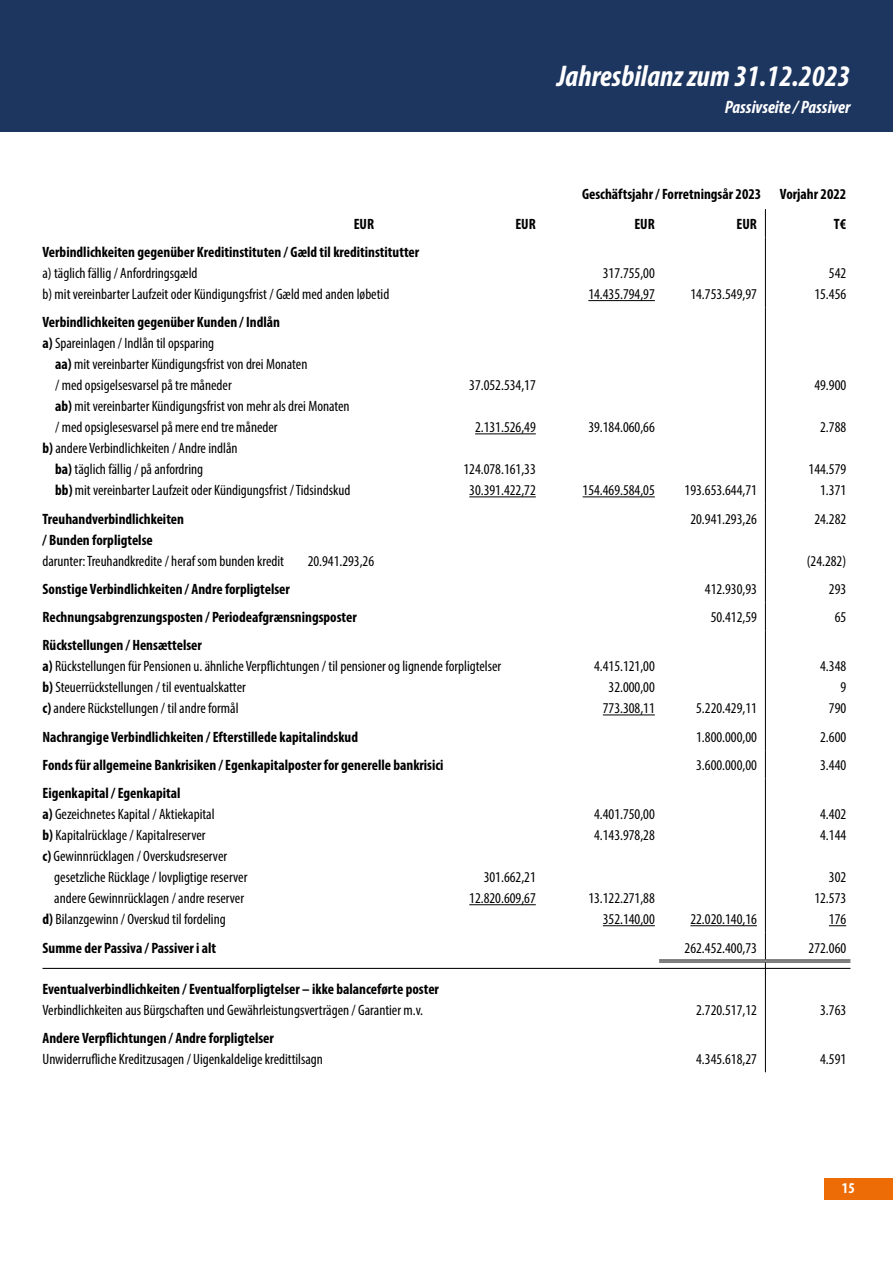
<style>
.page{position:relative;width:893px;height:1263px;background:#fff}
.page>*{position:absolute;margin:0;border:0;box-sizing:border-box;transform-origin:0 0}
.t1{font:italic 700 condensed 30px "Myriad Pro";color:#fff}
.t2{font:italic 700 condensed 18px "Myriad Pro";color:#fff}
.t3{font:condensed 15px/21px "Myriad Pro";color:#000;text-align:right}
.t4{font:700 condensed 15px/21px "Myriad Pro";color:#000}
.t5{font:700 condensed 15px "Myriad Pro";color:#fff}
.s1{font-weight:400}
.s2{font-weight:700}
</style>
<div class="page">
<div style="left:0;top:0;width:893px;height:132px;background:#1d3660"></div>
<div style="left:825px;top:1178px;width:68px;height:21px;background:#ed6c05"></div>
<svg style="left:765px;top:209px;width:1px;height:28px"></svg>
<hr style="left:765px;top:237px;width:1px;height:71px;background:#000">
<hr style="left:765px;top:308px;width:1px;height:196px;background:#000">
<hr style="left:765px;top:504px;width:1px;height:70px;background:#000">
<svg style="left:765px;top:574px;width:1px;height:57px"></svg>
<hr style="left:765px;top:631px;width:1px;height:91px;background:#000">
<svg style="left:765px;top:722px;width:1px;height:56px"></svg>
<hr style="left:765px;top:778px;width:1px;height:155px;background:#000">
<svg style="left:765px;top:933px;width:1px;height:26px"></svg>
<hr style="left:765px;top:962px;width:1px;height:61px;background:#000">
<hr style="left:765px;top:1023px;width:1px;height:49px;background:#000">
<hr style="left:659px;top:959px;width:106px;height:1px;background:#000">
<hr style="left:659px;top:961px;width:106px;height:1px;background:#000">
<hr style="left:765px;top:959px;width:85px;height:1px;background:#000">
<hr style="left:765px;top:961px;width:85px;height:1px;background:#000">
<hr style="left:588px;top:300px;width:67px;height:1px;background:#000">
<hr style="left:475px;top:433px;width:61px;height:1px;background:#000">
<hr style="left:469px;top:496px;width:67px;height:1px;background:#000">
<hr style="left:583px;top:496px;width:72px;height:1px;background:#000">
<hr style="left:603px;top:714px;width:52px;height:1px;background:#000">
<hr style="left:469px;top:904px;width:67px;height:1px;background:#000">
<hr style="left:603px;top:925px;width:52px;height:1px;background:#000">
<hr style="left:690px;top:925px;width:67px;height:1px;background:#000">
<svg style="left:829px;top:925px;width:17px;height:1px"></svg>
<hr style="left:43px;top:968px;width:807px;height:1px;background:#000">
<h1 class="t1" style="left:557px;top:58px;width:295px">Jahresbilanz zum 31.12.2023</h1>
<p class="t2" style="left:725px;top:96px;width:127px">Passivseite / Passiver</p>
<p class="t4" style="left:582px;top:184px;width:181px">Geschäftsjahr / Forretningsår 2023</p>
<p class="t4" style="left:780px;top:184px;width:68px">Vorjahr 2022</p>
<p class="t4" style="left:354px;top:213px;width:22px">EUR</p>
<p class="t4" style="left:515px;top:213px;width:22px">EUR</p>
<p class="t4" style="left:634px;top:213px;width:22px">EUR</p>
<p class="t4" style="left:736px;top:213px;width:22px">EUR</p>
<p class="t4" style="left:834px;top:213px;width:14px">T€</p>
<p class="t4" style="left:43px;top:241px;width:378px">Verbindlichkeiten gegenüber Kreditinstituten / Gæld til kreditinstitutter</p>
<p class="t3" style="left:43px;top:262px;width:348px;text-align:left">a) täglich fällig / Anfordringsgæld<br>b) mit vereinbarter Laufzeit oder Kündigungsfrist / Gæld med anden løbetid</p>
<p class="t3" style="left:588px;top:262px;width:68px">317.755,00<br>14.435.794,97</p>
<p class="t3" style="left:814px;top:262px;width:33px">542<br>15.456</p>
<p class="t3" style="left:690px;top:283px;width:68px">14.753.549,97</p>
<p class="t4" style="left:43px;top:312px;width:239px">Verbindlichkeiten gegenüber Kunden / Indlån a) <span class="s1">Spareinlagen / Indlån til opsparing</span></p>
<p class="t3" style="left:55px;top:354px;width:254px"><span class="s2">aa)</span> mit vereinbarter Kündigungsfrist von drei Monaten</p>
<p class="t3" style="left:55px;top:375px;width:178px">/ med opsigelsesvarsel på tre måneder</p>
<p class="t3" style="left:55px;top:396px;width:296px"><span class="s2">ab)</span> mit vereinbarter Kündigungsfrist von mehr als drei Monaten</p>
<p class="t3" style="left:55px;top:417px;width:224px">/ med opsiglesesvarsel på mere end tre måneder</p>
<p class="t3" style="left:43px;top:438px;width:197px"><span class="s2">b)</span> andere Verbindlichkeiten / Andre indlån</p>
<p class="t3" style="left:55px;top:459px;width:149px"><span class="s2">ba)</span> täglich fällig / på anfordring</p>
<p class="t3" style="left:55px;top:480px;width:297px"><span class="s2">bb)</span> mit vereinbarter Laufzeit oder Kündigungsfrist / Tidsindskud</p>
<p class="t4" style="left:43px;top:508px;width:143px">Treuhandverbindlichkeiten / Bunden forpligtelse</p>
<p class="t3" style="left:43px;top:550px;width:243px">darunter: Treuhandkredite / heraf som bunden kredit</p>
<p class="t3" style="left:308px;top:550px;width:68px">20.941.293,26</p>
<p class="t3" style="left:469px;top:375px;width:68px">37.052.534,17</p>
<p class="t3" style="left:475px;top:417px;width:62px">2.131.526,49</p>
<p class="t3" style="left:463px;top:459px;width:74px;text-align:center">124.078.161,33<br>30.391.422,72</p>
<p class="t3" style="left:588px;top:417px;width:68px">39.184.060,66</p>
<p class="t3" style="left:583px;top:480px;width:74px">154.469.584,05</p>
<p class="t3" style="left:685px;top:480px;width:74px">193.653.644,71</p>
<p class="t3" style="left:814px;top:375px;width:33px">49.900</p>
<p class="t3" style="left:820px;top:417px;width:28px">2.788</p>
<p class="t3" style="left:809px;top:459px;width:39px">144.579<br>1.371</p>
<p class="t3" style="left:690px;top:508px;width:68px">20.941.293,26</p>
<p class="t3" style="left:814px;top:508px;width:33px">24.282</p>
<p class="t3" style="left:807px;top:550px;width:41px">(24.282)</p>
<p class="t4" style="left:43px;top:578px;width:249px">Sonstige Verbindlichkeiten / Andre forpligtelser</p>
<p class="t3" style="left:705px;top:578px;width:54px">412.930,93</p>
<p class="t3" style="left:829px;top:578px;width:19px">293</p>
<p class="t4" style="left:43px;top:606px;width:316px">Rechnungsabgrenzungsposten / Periodeafgrænsningsposter</p>
<p class="t3" style="left:711px;top:606px;width:48px">50.412,59</p>
<p class="t3" style="left:835px;top:606px;width:13px">65</p>
<p class="t3" style="left:43px;top:635px;width:460px;text-align:left"><span class="s2">Rückstellungen / Hensættelser<br>a)</span> Rückstellungen für Pensionen u. ähnliche Verpflichtungen / til pensioner og lignende forpligtelser <span class="s2">b)</span> Steuerrückstellungen / til eventualskatter<br><span class="s2">c)</span> andere Rückstellungen / til andre formål</p>
<p class="t3" style="left:594px;top:656px;width:62px">4.415.121,00<br>32.000,00<br>773.308,11</p>
<p class="t3" style="left:820px;top:656px;width:28px">4.348<br>9<br>790</p>
<p class="t3" style="left:696px;top:698px;width:62px">5.220.429,11</p>
<p class="t4" style="left:43px;top:726px;width:317px">Nachrangige Verbindlichkeiten / Efterstillede kapitalindskud</p>
<p class="t3" style="left:696px;top:726px;width:62px">1.800.000,00</p>
<p class="t3" style="left:820px;top:726px;width:28px">2.600</p>
<p class="t4" style="left:43px;top:754px;width:403px">Fonds für allgemeine Bankrisiken / Egenkapitalposter for generelle bankrisici</p>
<p class="t3" style="left:696px;top:754px;width:62px">3.600.000,00</p>
<p class="t3" style="left:820px;top:754px;width:28px">3.440</p>
<p class="t4" style="left:43px;top:782px;width:140px">Eigenkapital / Egenkapital</p>
<p class="t3" style="left:43px;top:803px;width:174px"><span class="s2">a)</span> Gezeichnetes Kapital / Aktiekapital</p>
<p class="t3" style="left:43px;top:824px;width:165px"><span class="s2">b)</span> Kapitalrücklage / Kapitalreserver</p>
<p class="t3" style="left:43px;top:845px;width:186px"><span class="s2">c)</span> Gewinnrücklagen / Overskudsreserver</p>
<p class="t3" style="left:54px;top:866px;width:195px">gesetzliche Rücklage / lovpligtige reserver</p>
<p class="t3" style="left:54px;top:887px;width:191px">andere Gewinnrücklagen / andre reserver</p>
<p class="t3" style="left:43px;top:908px;width:185px"><span class="s2">d)</span> Bilanzgewinn / Overskud til fordeling</p>
<p class="t3" style="left:594px;top:803px;width:62px;text-align:left">4.401.750,00<br>4.143.978,28</p>
<p class="t3" style="left:820px;top:803px;width:28px;text-align:left">4.402<br>4.144</p>
<p class="t3" style="left:814px;top:866px;width:33px">302<br>12.573<br>176</p>
<p class="t3" style="left:469px;top:866px;width:68px">301.662,21<br>12.820.609,67</p>
<p class="t3" style="left:588px;top:887px;width:68px">13.122.271,88<br>352.140,00</p>
<p class="t3" style="left:690px;top:908px;width:68px">22.020.140,16</p>
<p class="t4" style="left:43px;top:937px;width:175px">Summe der Passiva / Passiver i alt</p>
<p class="t3" style="left:685px;top:937px;width:74px">262.452.400,73</p>
<p class="t3" style="left:809px;top:937px;width:39px">272.060</p>
<p class="t4" style="left:43px;top:978px;width:398px">Eventualverbindlichkeiten / Eventualforpligtelser – ikke balanceførte poster</p>
<p class="t3" style="left:43px;top:999px;width:382px">Verbindlichkeiten aus Bürgschaften und Gewährleistungsverträgen / Garantier m.v.</p>
<p class="t3" style="left:696px;top:999px;width:62px">2.720.517,12</p>
<p class="t3" style="left:820px;top:999px;width:28px">3.763</p>
<p class="t4" style="left:43px;top:1027px;width:233px">Andere Verpflichtungen / Andre forpligtelser</p>
<p class="t3" style="left:43px;top:1048px;width:282px">Unwiderrufliche Kreditzusagen / Uigenkaldelige kredittilsagn</p>
<p class="t3" style="left:696px;top:1048px;width:62px">4.345.618,27</p>
<p class="t3" style="left:820px;top:1048px;width:28px">4.591</p>
<p class="t5" style="left:842px;top:1179px;width:14px">15</p>
</div>
